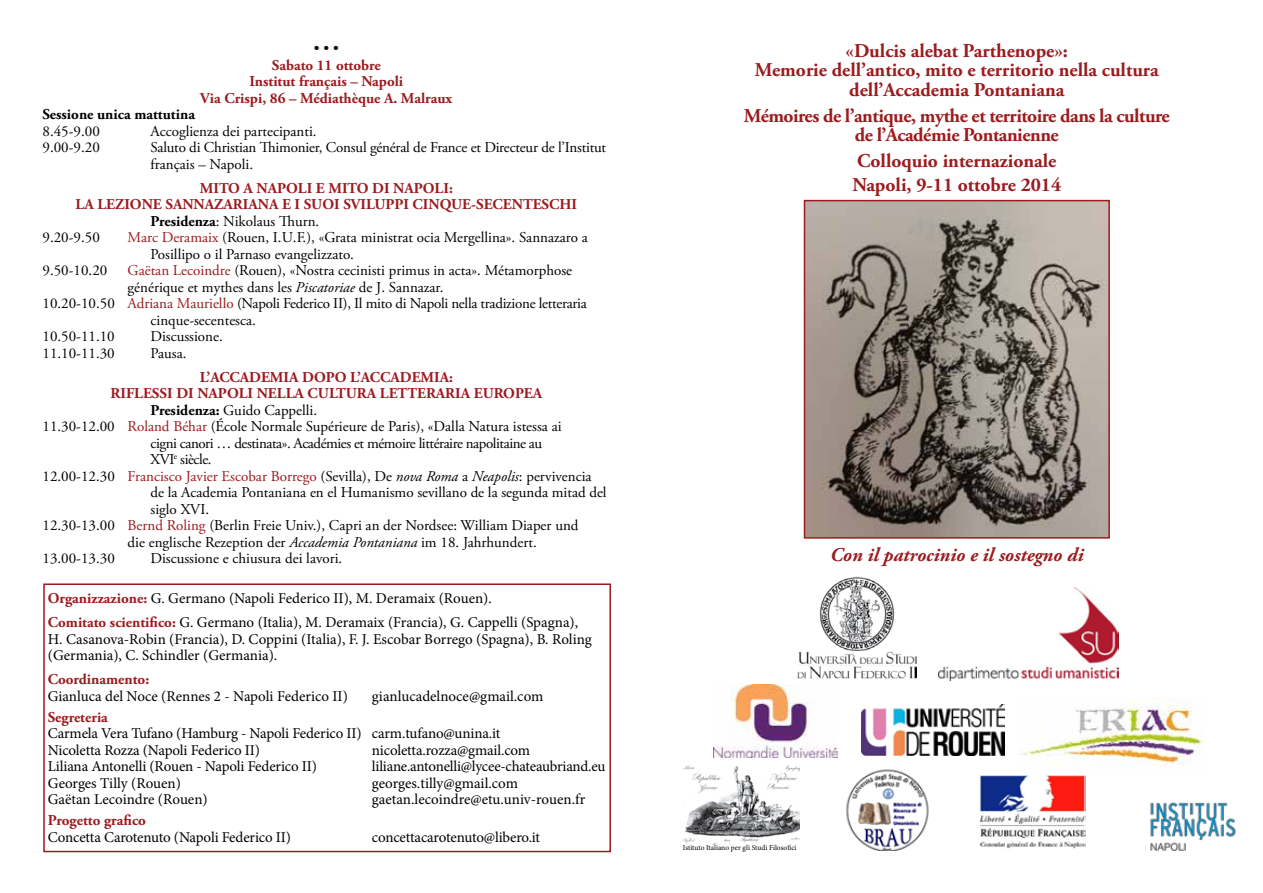
<style>
.page{position:relative;width:1263px;height:893px;background:#fff}
.page>*{position:absolute;margin:0;border:0;box-sizing:border-box;transform-origin:0 0}
.t1{font:700 19.5px/19.5px "Adobe Garamond Pro";color:#9b1c1f;text-align:center}
.t2{font:700 19.5px/19.5px "Adobe Garamond Pro";letter-spacing:-.025em;color:#9b1c1f;text-align:center}
.t3{font:italic 700 19.5px "Adobe Garamond Pro";color:#9b1c1f}
.t4{font:15px/16.5px "Adobe Garamond Pro";color:#000}
.t5{font:15px/16.5px "Minion Pro";letter-spacing:-.01em;color:#000}
.t6{font:700 15px/16.5px "Adobe Garamond Pro";color:#9b1b1f;text-align:center}
.t7{font:15px "Adobe Garamond Pro";letter-spacing:-.02em;color:#000}
.t8{font:15px "Adobe Garamond Pro";letter-spacing:-.03em;color:#000}
.t9{font:700 15px "Adobe Garamond Pro";color:#000}
.t10{font:7.5px "Minion Pro";color:#000}
.s1{font-weight:700}
.s2{color:#9b1b1f}
.s3{font-style:italic}
.s4{font-family:"Adobe Garamond Pro";font-weight:700;color:#9b1b1f}
</style>
<div class="page">
<div style="left:43px;top:583px;width:568px;height:269px;border:2px solid #9b1b1f"></div>
<img style="left:807px;top:203px;width:300px;height:333px">
<div style="left:804px;top:200px;width:306px;height:339px;border:2px solid #9b1b1f"></div>
<img style="left:939px;top:587px;width:179px;height:93px">
<img style="left:1022px;top:697px;width:181px;height:69px">
<img style="left:1150px;top:802px;width:86px;height:49px">
<img style="left:682px;top:766px;width:117px;height:78px">
<img style="left:713px;top:685px;width:124px;height:72px">
<img style="left:797px;top:576px;width:119px;height:103px">
<img style="left:861px;top:704px;width:143px;height:52px">
<img style="left:846px;top:769px;width:83px;height:81px">
<img style="left:980px;top:775px;width:106px;height:74px">
<h1 class="t1" style="left:755px;top:41px;width:406px">«Dulcis alebat Parthenope»:<br>Memorie dell’antico, mito e territorio nella cultura dell’Accademia Pontaniana</h1>
<h1 class="t2" style="left:744px;top:106px;width:427px">Mémoires de l’antique, mythe et territoire dans la culture de l’Académie Pontanienne</h1>
<h1 class="t1" style="left:852px;top:149px;width:210px;line-height:24px;text-align:left">Colloquio internazionale<br>Napoli, 9-11 ottobre 2014</h1>
<p class="t4" style="left:314px;top:41px;width:26px">• • •</p>
<p class="t6" style="left:200px;top:57px;width:254px">Sabato 11 ottobre<br>Institut français – Napoli<br>Via Crispi, 86 – Médiathèque A. Malraux</p>
<p class="t9" style="left:43px;top:106px;width:154px">Sessione unica mattutina</p>
<p class="t4" style="left:43px;top:123px;width:59px">8.45-9.00</p>
<p class="t4" style="left:151px;top:123px;width:168px">Accoglienza dei partecipanti.</p>
<p class="t4" style="left:43px;top:140px;width:59px">9.00-9.20</p>
<p class="t4" style="left:151px;top:140px;width:457px">Saluto di Christian Thimonier, Consul général de France et Directeur de l’Institut français – Napoli.</p>
<p class="t6" style="left:200px;top:180px;width:255px">MITO A NAPOLI E MITO DI NAPOLI:</p>
<p class="t6" style="left:76px;top:197px;width:503px">LA LEZIONE SANNAZARIANA E I SUOI SVILUPPI CINQUE-SECENTESCHI</p>
<p class="t4" style="left:151px;top:213px;width:170px"><span class="s1">Presidenza</span>: Nikolaus Thurn.</p>
<p class="t4" style="left:43px;top:230px;width:59px">9.20-9.50</p>
<p class="t4" style="left:151px;top:230px;width:439px;text-indent:-23px"><span class="s2">Marc Deramaix</span> (Rouen, I.U.F.), «Grata ministrat ocia Mergellina». Sannazaro a<br>Posillipo o il Parnaso evangelizzato.</p>
<p class="t4" style="left:43px;top:263px;width:66px">9.50-10.20</p>
<p class="t4" style="left:128px;top:263px;width:446px"><span class="s2">Gaëtan Lecoindre</span> (Rouen), «Nostra cecinisti primus in acta». Métamorphose</p>
<p class="t4" style="left:128px;top:279px;width:317px">générique et mythes dans les <span class="s3">Piscatoriae</span> de J. Sannazar.</p>
<p class="t7" style="left:43px;top:295px;width:546px">10.20-10.50 <span class="s2">Adriana Mauriello</span> (Napoli Federico II), Il mito di Napoli nella tradizione letteraria</p>
<p class="t4" style="left:151px;top:312px;width:107px">cinque-secentesca.</p>
<p class="t4" style="left:43px;top:329px;width:74px">10.50-11.10</p>
<p class="t4" style="left:151px;top:329px;width:74px">Discussione.</p>
<p class="t4" style="left:43px;top:345px;width:74px">11.10-11.30</p>
<p class="t4" style="left:151px;top:345px;width:37px">Pausa.</p>
<p class="t6" style="left:200px;top:369px;width:255px">L’ACCADEMIA DOPO L’ACCADEMIA:</p>
<p class="t6" style="left:111px;top:386px;width:433px">RIFLESSI DI NAPOLI NELLA CULTURA LETTERARIA EUROPEA</p>
<p class="t4" style="left:151px;top:402px;width:168px"><span class="s1">Presidenza:</span> Guido Cappelli.</p>
<p class="t4" style="left:43px;top:419px;width:521px">11.30-12.00 <span class="s2">Roland Béhar</span> (École Normale Supérieure de Paris), «Dalla Natura istessa ai</p>
<p class="t8" style="left:151px;top:434px;width:393px">cigni canori … destinata». Académies et mémoire littéraire napolitaine au</p>
<p class="t8" style="left:151px;top:451px;width:63px">XVI<sup>e</sup> siècle.</p>
<p class="t4" style="left:43px;top:468px;width:551px">12.00-12.30 <span class="s2">Francisco Javier Escobar Borrego</span> (Sevilla), De <span class="s3">nova Roma</span> a <span class="s3">Neapolis</span>: pervivencia</p>
<p class="t4" style="left:151px;top:485px;width:458px">de la Academia Pontaniana en el Humanismo sevillano de la segunda mitad del</p>
<p class="t4" style="left:151px;top:501px;width:60px">siglo XVI.</p>
<p class="t4" style="left:43px;top:518px;width:537px">12.30-13.00 <span class="s2">Bernd Roling</span> (Berlin Freie Univ.), Capri an der Nordsee: William Diaper und</p>
<p class="t4" style="left:128px;top:534px;width:411px">die englische Rezeption der <span class="s3">Accademia Pontaniana</span> im 18. Jahrhundert.</p>
<p class="t4" style="left:43px;top:551px;width:74px">13.00-13.30</p>
<p class="t4" style="left:151px;top:551px;width:193px">Discussione e chiusura dei lavori.</p>
<h1 class="t3" style="left:830px;top:544px;width:255px">Con il patrocinio e il sostegno di</h1>
<p class="t5" style="left:48px;top:587px;width:532px;line-height:24px"><span class="s4">Organizzazione:</span> G. Germano (Napoli Federico II), M. Deramaix (Rouen).<br><span class="s4">Comitato scientifico:</span> G. Germano (Italia), M. Deramaix (Francia), G. Cappelli (Spagna),</p>
<p class="t5" style="left:48px;top:631px;width:545px">H. Casanova-Robin (Francia), D. Coppini (Italia), F. J. Escobar Borrego (Spagna), B. Roling (Germania), C. Schindler (Germania).</p>
<p class="t6" style="left:48px;top:672px;width:103px">Coordinamento:</p>
<p class="t5" style="left:48px;top:688px;width:302px">Gianluca del Noce (Rennes 2 - Napoli Federico II)</p>
<p class="t5" style="left:372px;top:688px;width:173px">gianlucadelnoce@gmail.com</p>
<p class="t6" style="left:48px;top:709px;width:62px">Segreteria</p>
<p class="t5" style="left:48px;top:725px;width:454px">Carmela Vera Tufano (Hamburg - Napoli Federico II) carm.tufano@unina.it<br>Nicoletta Rozza (Napoli Federico II)</p>
<p class="t5" style="left:372px;top:742px;width:160px">nicoletta.rozza@gmail.com</p>
<p class="t5" style="left:48px;top:758px;width:271px">Liliana Antonelli (Rouen - Napoli Federico II)</p>
<p class="t5" style="left:372px;top:758px;width:235px">liliane.antonelli@lycee-chateaubriand.eu</p>
<p class="t5" style="left:48px;top:775px;width:135px">Georges Tilly (Rouen)</p>
<p class="t5" style="left:372px;top:775px;width:148px">georges.tilly@gmail.com</p>
<p class="t5" style="left:48px;top:791px;width:161px">Gaëtan Lecoindre (Rouen)</p>
<p class="t5" style="left:372px;top:791px;width:215px">gaetan.lecoindre@etu.univ-rouen.fr</p>
<p class="t6" style="left:48px;top:813px;width:100px">Progetto grafico</p>
<p class="t5" style="left:48px;top:829px;width:245px">Concetta Carotenuto (Napoli Federico II)</p>
<p class="t5" style="left:372px;top:829px;width:170px">concettacarotenuto@libero.it</p>
<p class="t10" style="left:683px;top:842px;width:115px">Istituto Italiano per gli Studi Filosofici</p>
</div>
